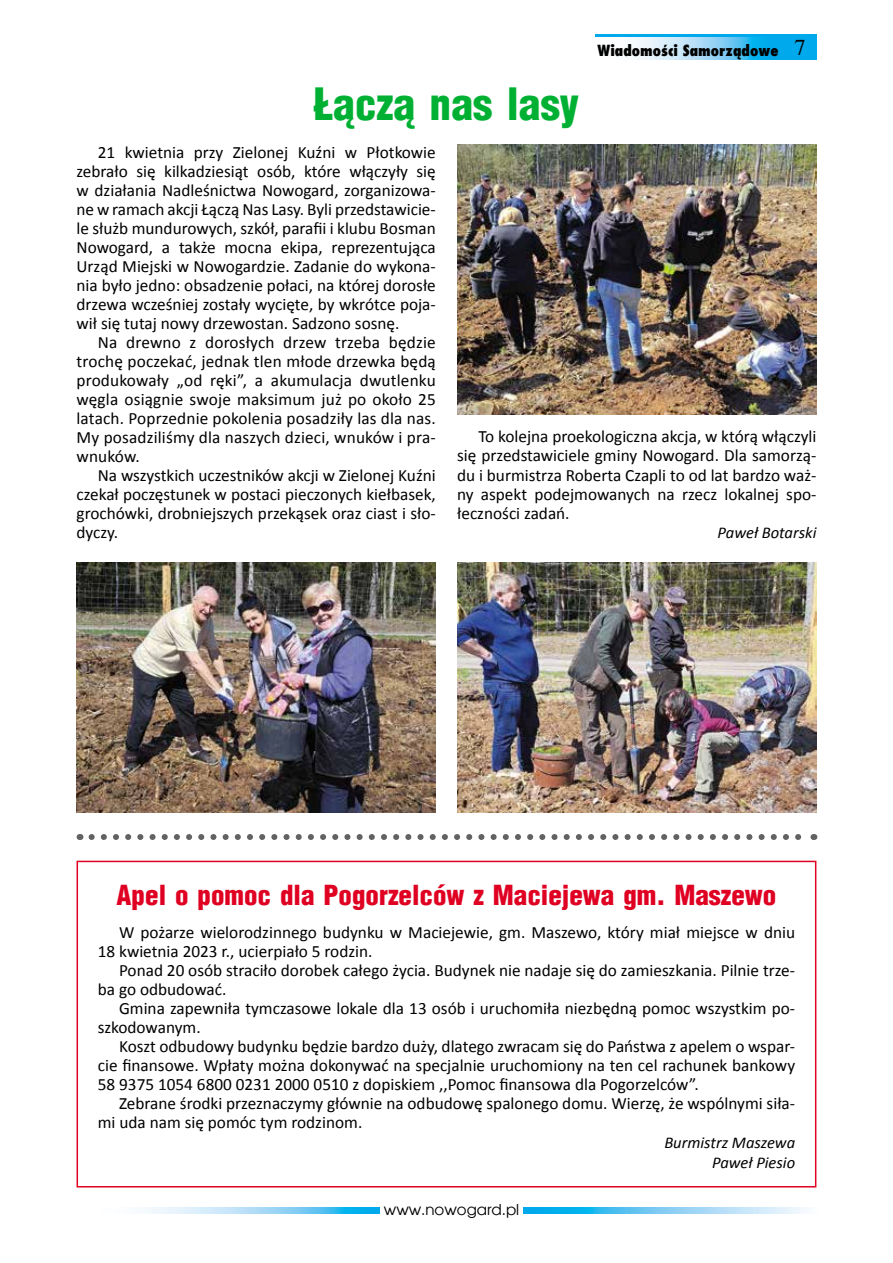
<style>
.page{position:relative;width:893px;height:1263px;background:#fff}
.page>*{position:absolute;margin:0;border:0;box-sizing:border-box;transform-origin:0 0}
.t1{font:900 43.5px "Switzerland Cond";color:#00b033}
.t2{font:900 27px "Switzerland Cond";color:#df0022}
.t3{font:17.25px/19px "Calibri";color:#000;text-align:justify}
.t4{font:italic 16.5px/19.8px "Calibri";color:#000;text-align:right}
.t5{font:800 15px "Fujiyama";color:#000}
.t6{font:15px "Avalon";color:#000}
.s1{font-family:"Times";font-weight:400;font-size:22.5px}
</style>
<div class="page">
<div style="left:595px;top:34px;width:221px;height:26px;background:#00a8ec"></div>
<svg style="left:595px;top:37px;width:161px;height:23px;background:#bae3f8"></svg>
<svg style="left:147px;top:1207px;width:658px;height:6px;background:#81d0f4"></svg>
<div style="left:380px;top:1203px;width:143px;height:15px;background:#fff"></div>
<img style="left:457px;top:145px;width:359px;height:269px">
<img style="left:457px;top:562px;width:359px;height:250px">
<img style="left:77px;top:562px;width:359px;height:250px">
<div style="left:77px;top:861px;width:739px;height:326px;border:2px solid #df0022"></div>
<svg style="left:92px;top:834px;width:710px;height:6px"></svg>
<h1 class="t1" style="left:314px;top:76px;width:267px">Łączą nas lasy</h1>
<p class="t5" style="left:598px;top:40px;width:210px">Wiadomości Samorządowe <span class="s1">7</span></p>
<p class="t3" style="left:77px;top:142px;width:361px;text-indent:21px">21 kwietnia przy Zielonej Kuźni w Płotkowie zebrało się kilkadziesiąt osób, które włączyły się w działania Nadleśnictwa Nowogard, zorganizowa&shy;ne w ramach akcji Łączą Nas Lasy. Byli przedstawicie&shy;le służb mundurowych, szkół, parafii i klubu Bosman Nowogard, a także mocna ekipa, reprezentująca Urząd Miejski w Nowogardzie. Zadanie do wykona&shy;nia było jedno: obsadzenie połaci, na której dorosłe drzewa wcześniej zostały wycięte, by wkrótce poja&shy;wił się tutaj nowy drzewostan. Sadzono sosnę.</p>
<p class="t3" style="left:77px;top:333px;width:361px;text-indent:21px">Na drewno z dorosłych drzew trzeba będzie trochę poczekać, jednak tlen młode drzewka będą produkowały „od ręki”, a akumulacja dwutlenku węgla osiągnie swoje maksimum już po około 25 latach. Poprzednie pokolenia posadziły las dla nas.<br>My posadziliśmy dla naszych dzieci, wnuków i pra&shy;wnuków.</p>
<p class="t3" style="left:77px;top:466px;width:361px;text-indent:21px">Na wszystkich uczestników akcji w Zielonej Kuźni czekał poczęstunek w postaci pieczonych kiełbasek, grochówki, drobniejszych przekąsek oraz ciast i sło&shy;dyczy.</p>
<p class="t3" style="left:457px;top:427px;width:361px;text-indent:21px">To kolejna proekologiczna akcja, w którą włączyli się przedstawiciele gminy Nowogard. Dla samorzą&shy;du i burmistrza Roberta Czapli to od lat bardzo waż&shy;ny aspekt podejmowanych na rzecz lokalnej spo&shy;łeczności zadań.</p>
<p class="t4" style="left:718px;top:522px;width:100px">Paweł Botarski</p>
<h2 class="t2" style="left:117px;top:878px;width:661px">Apel o pomoc dla Pogorzelców z Maciejewa gm. Maszewo</h2>
<p class="t3" style="left:98px;top:923px;width:699px;text-indent:21px">W pożarze wielorodzinnego budynku w Maciejewie, gm. Maszewo, który miał miejsce w dniu<br>18 kwietnia 2023 r., ucierpiało 5 rodzin.</p>
<p class="t3" style="left:98px;top:961px;width:699px;text-indent:21px">Ponad 20 osób straciło dorobek całego życia. Budynek nie nadaje się do zamieszkania. Pilnie trze&shy;ba go odbudować.</p>
<p class="t3" style="left:98px;top:999px;width:699px;text-indent:21px">Gmina zapewniła tymczasowe lokale dla 13 osób i uruchomiła niezbędną pomoc wszystkim po&shy;szkodowanym.</p>
<p class="t3" style="left:98px;top:1037px;width:699px;text-indent:21px">Koszt odbudowy budynku będzie bardzo duży, dlatego zwracam się do Państwa z apelem o wspar&shy;cie finansowe. Wpłaty można dokonywać na specjalnie uruchomiony na ten cel rachunek bankowy 58 9375 1054 6800 0231 2000 0510 z dopiskiem ,,Pomoc finansowa dla Pogorzelców”.</p>
<p class="t3" style="left:98px;top:1094px;width:699px;text-indent:21px">Zebrane środki przeznaczymy głównie na odbudowę spalonego domu. Wierzę, że wspólnymi siła&shy;mi uda nam się pomóc tym rodzinom.</p>
<p class="t4" style="left:664px;top:1132px;width:132px">Burmistrz Maszewa<br>Paweł Piesio</p>
<p class="t6" style="left:384px;top:1200px;width:137px">www.nowogard.pl</p>
</div>
